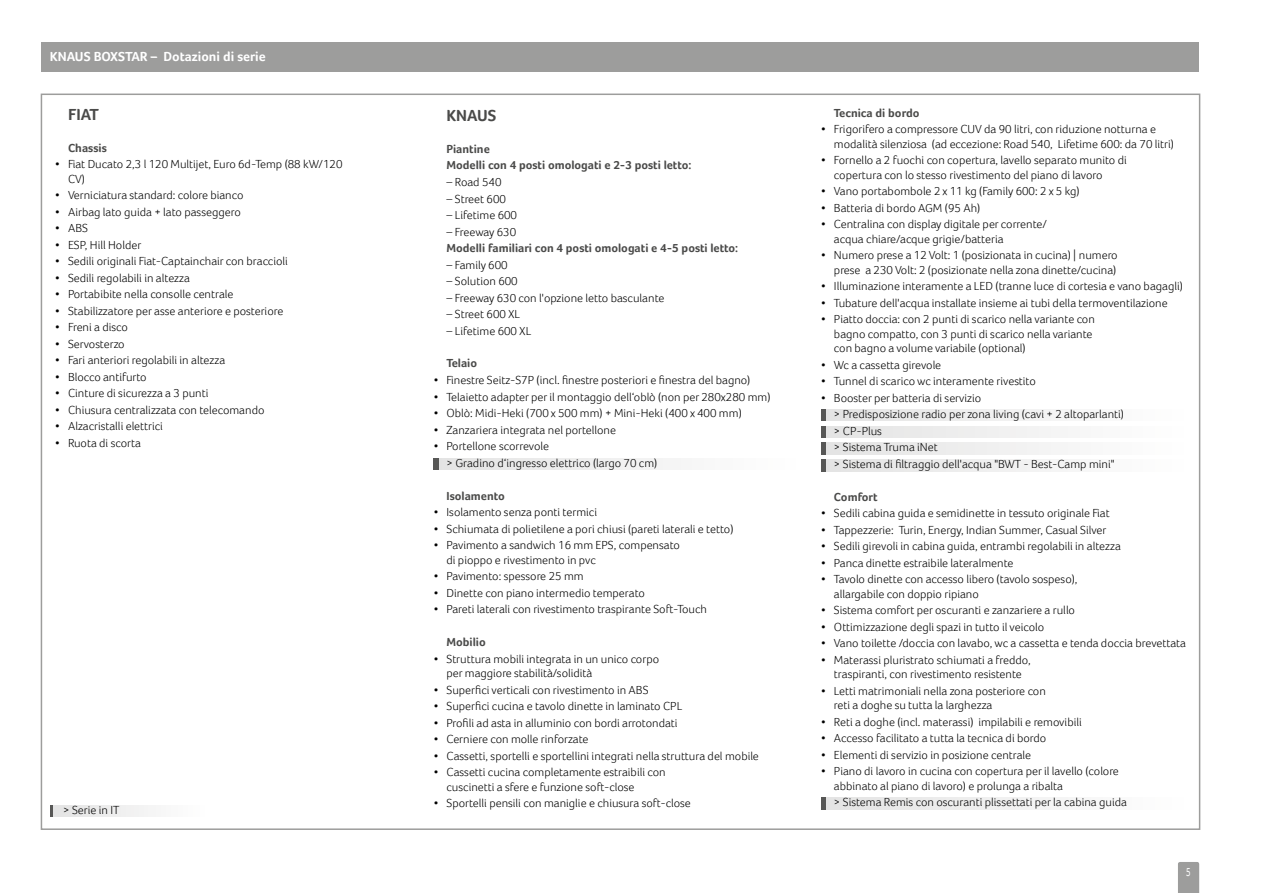
<style>
.page{position:relative;width:1263px;height:893px;background:#fff}
.page>*{position:absolute;margin:0;border:0;box-sizing:border-box;transform-origin:0 0}
.t1{font:700 16.5px "Foco";color:#4a4a49}
.t2{font:700 13.5px "Foco";color:#fff}
.t3{font:300 12px/14.4px "Foco";color:#000}
.t4{font:700 12px/16.5px "Foco";color:#4a4a49}
.t5{font:12px "Foco";color:#fff;scale:.7 1}
</style>
<div class="page">
<svg style="left:1178px;top:862px;width:21px;height:31px"></svg>
<div style="left:41px;top:42px;width:1158px;height:30px;background:#9d9d9c"></div>
<svg style="left:50px;top:805px;width:98px;height:11px"></svg>
<div style="left:434px;top:458px;width:229px;height:11px;background:#ececec"></div>
<div style="left:821px;top:410px;width:230px;height:11px;background:#ececec"></div>
<div style="left:821px;top:426px;width:230px;height:11px;background:#ececec"></div>
<div style="left:821px;top:443px;width:230px;height:12px;background:#ececec"></div>
<div style="left:821px;top:459px;width:230px;height:12px;background:#ececec"></div>
<div style="left:821px;top:798px;width:230px;height:12px;background:#ececec"></div>
<p class="t2" style="left:50px;top:49px;width:217px">KNAUS BOXSTAR – Dotazioni di serie</p>
<h1 class="t1" style="left:68px;top:105px;width:32px">FIAT</h1>
<h1 class="t1" style="left:446px;top:106px;width:51px">KNAUS</h1>
<p class="t4" style="left:68px;top:139px;width:40px">Chassis</p>
<p class="t3" style="left:68px;top:157px;width:276px;text-indent:-13px">• Fiat Ducato 2,3 l 120 Multijet, Euro 6d-Temp (88 kW/120<br>CV)</p>
<p class="t3" style="left:55px;top:188px;width:190px">• Verniciatura standard: colore bianco</p>
<p class="t3" style="left:55px;top:204px;width:187px">• Airbag lato guida + lato passeggero</p>
<p class="t3" style="left:55px;top:221px;width:34px">• ABS</p>
<p class="t3" style="left:55px;top:237px;width:88px">• ESP, Hill Holder</p>
<p class="t3" style="left:55px;top:254px;width:234px">• Sedili originali Fiat-Captainchair con braccioli</p>
<p class="t3" style="left:55px;top:270px;width:136px">• Sedili regolabili in altezza</p>
<p class="t3" style="left:55px;top:287px;width:180px">• Portabibite nella consolle centrale</p>
<p class="t3" style="left:55px;top:303px;width:229px">• Stabilizzatore per asse anteriore e posteriore</p>
<p class="t3" style="left:55px;top:320px;width:74px">• Freni a disco</p>
<p class="t3" style="left:55px;top:336px;width:71px">• Servosterzo</p>
<p class="t3" style="left:55px;top:353px;width:171px">• Fari anteriori regolabili in altezza</p>
<p class="t3" style="left:55px;top:369px;width:93px">• Blocco antifurto</p>
<p class="t3" style="left:55px;top:386px;width:155px">• Cinture di sicurezza a 3 punti</p>
<p class="t3" style="left:55px;top:403px;width:211px">• Chiusura centralizzata con telecomando</p>
<p class="t3" style="left:55px;top:419px;width:109px">• Alzacristalli elettrici</p>
<p class="t3" style="left:55px;top:436px;width:87px">• Ruota di scorta</p>
<p class="t3" style="left:63px;top:802px;width:58px">&gt; Serie in IT</p>
<p class="t4" style="left:446px;top:141px;width:246px">Piantine<br>Modelli con 4 posti omologati e 2-3 posti letto:</p>
<p class="t3" style="left:446px;top:175px;width:57px">– Road 540</p>
<p class="t3" style="left:446px;top:191px;width:61px">– Street 600</p>
<p class="t3" style="left:446px;top:208px;width:72px">– Lifetime 600</p>
<p class="t3" style="left:446px;top:224px;width:71px">– Freeway 630</p>
<p class="t4" style="left:446px;top:240px;width:293px">Modelli familiari con 4 posti omologati e 4-5 posti letto:</p>
<p class="t3" style="left:446px;top:257px;width:63px">– Family 600</p>
<p class="t3" style="left:446px;top:274px;width:73px">– Solution 600</p>
<p class="t3" style="left:446px;top:290px;width:219px">– Freeway 630 con l'opzione letto basculante</p>
<p class="t3" style="left:446px;top:307px;width:75px">– Street 600 XL</p>
<p class="t3" style="left:446px;top:323px;width:86px">– Lifetime 600 XL</p>
<p class="t4" style="left:446px;top:355px;width:32px">Telaio</p>
<p class="t3" style="left:434px;top:373px;width:318px">• Finestre Seitz-S7P (incl. finestre posteriori e finestra del bagno)</p>
<p class="t3" style="left:434px;top:389px;width:338px">• Telaietto adapter per il montaggio dell‘oblò (non per 280x280 mm)</p>
<p class="t3" style="left:434px;top:406px;width:310px">• Oblò: Midi-Heki (700 x 500 mm) + Mini-Heki (400 x 400 mm)</p>
<p class="t3" style="left:434px;top:422px;width:184px">• Zanzariera integrata nel portellone</p>
<p class="t3" style="left:446px;top:438px;width:212px;line-height:16.5px;text-indent:-13px">• Portellone scorrevole<br>&gt; Gradino d‘ingresso elettrico (largo 70 cm)</p>
<p class="t4" style="left:446px;top:487px;width:60px">Isolamento</p>
<p class="t3" style="left:434px;top:505px;width:165px">• Isolamento senza ponti termici</p>
<p class="t3" style="left:434px;top:521px;width:301px">• Schiumata di polietilene a pori chiusi (pareti laterali e tetto)</p>
<p class="t3" style="left:446px;top:538px;width:235px;text-indent:-13px">• Pavimento a sandwich 16 mm EPS, compensato di pioppo e rivestimento in pvc</p>
<p class="t3" style="left:434px;top:569px;width:151px">• Pavimento: spessore 25 mm</p>
<p class="t3" style="left:434px;top:585px;width:213px">• Dinette con piano intermedio temperato</p>
<p class="t3" style="left:434px;top:602px;width:275px">• Pareti laterali con rivestimento traspirante Soft-Touch</p>
<p class="t4" style="left:446px;top:634px;width:41px">Mobilio</p>
<p class="t3" style="left:446px;top:651px;width:214px;text-indent:-13px">• Struttura mobili integrata in un unico corpo per maggiore stabilità/solidità</p>
<p class="t3" style="left:434px;top:682px;width:216px">• Superfici verticali con rivestimento in ABS</p>
<p class="t3" style="left:434px;top:699px;width:250px">• Superfici cucina e tavolo dinette in laminato CPL</p>
<p class="t3" style="left:434px;top:715px;width:245px">• Profili ad asta in alluminio con bordi arrotondati</p>
<p class="t3" style="left:434px;top:732px;width:156px">• Cerniere con molle rinforzate</p>
<p class="t3" style="left:434px;top:748px;width:327px">• Cassetti, sportelli e sportellini integrati nella struttura del mobile</p>
<p class="t3" style="left:446px;top:765px;width:221px;text-indent:-13px">• Cassetti cucina completamente estraibili con cuscinetti a sfere e funzione soft-close</p>
<p class="t3" style="left:434px;top:796px;width:259px">• Sportelli pensili con maniglie e chiusura soft-close</p>
<p class="t4" style="left:834px;top:105px;width:87px">Tecnica di bordo</p>
<p class="t3" style="left:834px;top:122px;width:341px;text-indent:-13px">• Frigorifero a compressore CUV da 90 litri, con riduzione notturna e modalità silenziosa (ad eccezione: Road 540, Lifetime 600: da 70 litri)</p>
<p class="t3" style="left:834px;top:153px;width:294px;text-indent:-13px">• Fornello a 2 fuochi con copertura, lavello separato munito di copertura con lo stesso rivestimento del piano di lavoro</p>
<p class="t3" style="left:821px;top:184px;width:260px">• Vano portabombole 2 x 11 kg (Family 600: 2 x 5 kg)</p>
<p class="t3" style="left:821px;top:201px;width:161px">• Batteria di bordo AGM (95 Ah)</p>
<p class="t3" style="left:834px;top:217px;width:214px;text-indent:-13px">• Centralina con display digitale per corrente/ acqua chiare/acque grigie/batteria</p>
<p class="t3" style="left:821px;top:248px;width:298px;text-align:right">• Numero prese a 12 Volt: 1 (posizionata in cucina) | numero prese a 230 Volt: 2 (posizionate nella zona dinette/cucina)</p>
<p class="t3" style="left:821px;top:279px;width:363px">• Illuminazione interamente a LED (tranne luce di cortesia e vano bagagli)</p>
<p class="t3" style="left:821px;top:295px;width:348px">• Tubature dell'acqua installate insieme ai tubi della termoventilazione</p>
<p class="t3" style="left:834px;top:312px;width:262px;text-indent:-13px">• Piatto doccia: con 2 punti di scarico nella variante con bagno compatto, con 3 punti di scarico nella variante con bagno a volume variabile (optional)</p>
<p class="t3" style="left:821px;top:357px;width:121px">• Wc a cassetta girevole</p>
<p class="t3" style="left:821px;top:374px;width:216px">• Tunnel di scarico wc interamente rivestito</p>
<p class="t3" style="left:834px;top:389px;width:292px;line-height:16.5px;text-indent:-13px">• Booster per batteria di servizio<br>&gt; Predisposizione radio per zona living (cavi + 2 altoparlanti) &gt; CP-Plus<br>&gt; Sistema Truma iNet<br>&gt; Sistema di filtraggio dell'acqua "BWT - Best-Camp mini"</p>
<p class="t4" style="left:834px;top:488px;width:45px">Comfort</p>
<p class="t3" style="left:821px;top:506px;width:290px">• Sedili cabina guida e semidinette in tessuto originale Fiat</p>
<p class="t3" style="left:821px;top:523px;width:287px">• Tappezzerie: Turin, Energy, Indian Summer, Casual Silver</p>
<p class="t3" style="left:821px;top:539px;width:301px">• Sedili girevoli in cabina guida, entrambi regolabili in altezza</p>
<p class="t3" style="left:821px;top:556px;width:194px">• Panca dinette estraibile lateralmente</p>
<p class="t3" style="left:834px;top:572px;width:245px;text-indent:-13px">• Tavolo dinette con accesso libero (tavolo sospeso), allargabile con doppio ripiano</p>
<p class="t3" style="left:821px;top:603px;width:255px">• Sistema comfort per oscuranti e zanzariere a rullo</p>
<p class="t3" style="left:821px;top:620px;width:224px">• Ottimizzazione degli spazi in tutto il veicolo</p>
<p class="t3" style="left:821px;top:636px;width:366px">• Vano toilette /doccia con lavabo, wc a cassetta e tenda doccia brevettata</p>
<p class="t3" style="left:821px;top:653px;width:211px;text-align:center">• Materassi pluristrato schiumati a freddo, traspiranti, con rivestimento resistente</p>
<p class="t3" style="left:834px;top:683px;width:213px;text-indent:-13px">• Letti matrimoniali nella zona posteriore con reti a doghe su tutta la larghezza</p>
<p class="t3" style="left:821px;top:714px;width:262px">• Reti a doghe (incl. materassi) impilabili e removibili</p>
<p class="t3" style="left:821px;top:731px;width:227px">• Accesso facilitato a tutta la tecnica di bordo</p>
<p class="t3" style="left:821px;top:747px;width:211px">• Elementi di servizio in posizione centrale</p>
<p class="t3" style="left:834px;top:764px;width:286px;text-indent:-13px">• Piano di lavoro in cucina con copertura per il lavello (colore abbinato al piano di lavoro) e prolunga a ribalta</p>
<p class="t3" style="left:834px;top:795px;width:294px">&gt; Sistema Remis con oscuranti plissettati per la cabina guida</p>
<p class="t5" style="left:1186px;top:865px;width:8px">5</p>
</div>
